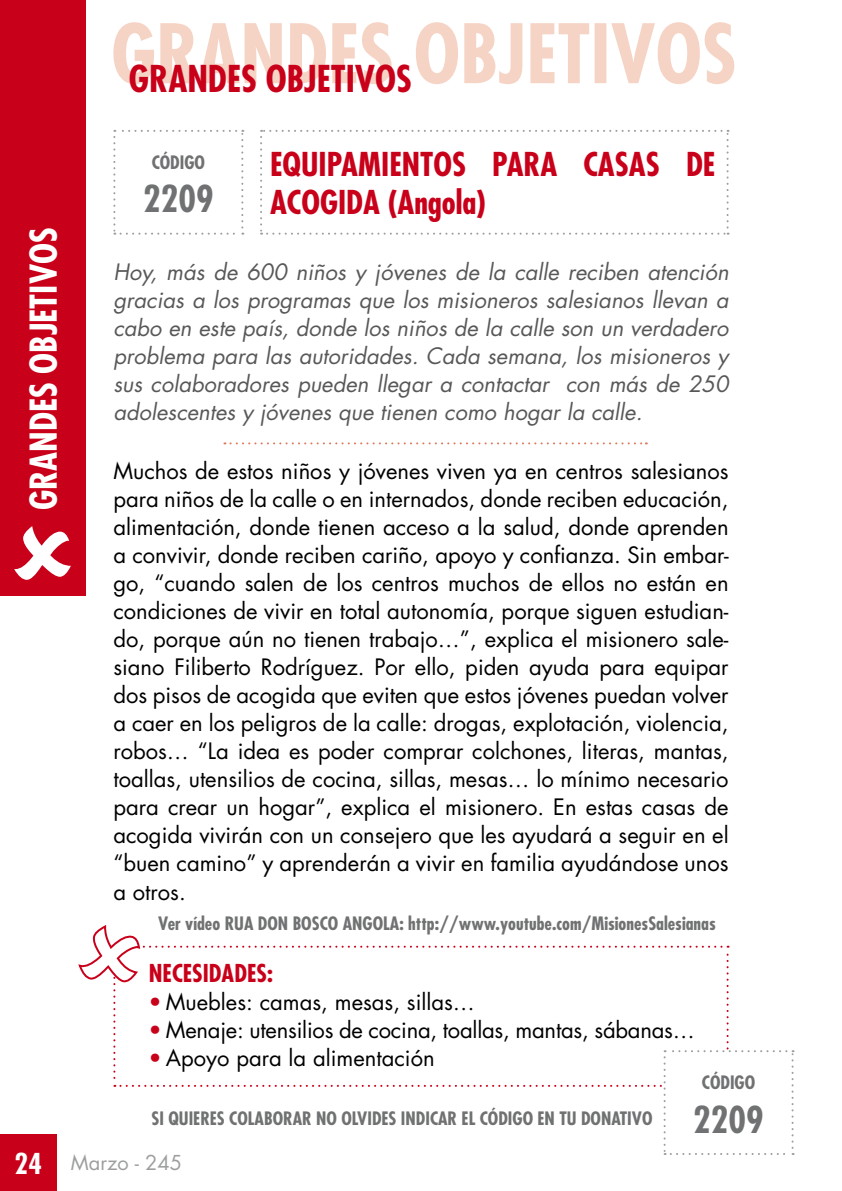
<style>
.page{position:relative;width:842px;height:1191px;background:#fff}
.page>*{position:absolute;margin:0;border:0;box-sizing:border-box;transform-origin:0 0}
.t1{font:700 condensed 36px "Futura";color:#fff}
.t2{font:700 condensed 36px "Futura";color:#c90019}
.t3{font:700 condensed 36px "Futura";color:#707172}
.t4{font:700 condensed 32px/38.4px "Futura";color:#c90019}
.t5{font:700 condensed 28px "Futura";color:#fff}
.t6{font:700 condensed 24px "Futura";color:#c90019}
.t7{font:22px/28px "Futura";color:#000;text-align:justify}
.t8{font:italic 22px/28px "Futura";color:#58585a;text-align:justify}
.t9{font:20px "Futura";color:#9c9e9f}
.t10{font:700 condensed 18px/35.6px "Futura";color:#707172}
.s1{color:#c90019}
.s2{font-size:36px}
</style>
<div class="page">
<svg style="left:113px;top:22px;width:621px;height:62px"></svg>
<div style="left:0;top:0;width:85px;height:595px;background:#c90019"></div>
<div style="left:0;top:1134px;width:57px;height:57px;background:#c90019"></div>
<svg style="left:14px;top:526px;width:57px;height:54px"></svg>
<svg style="left:224px;top:442px;width:423px;height:2px"></svg>
<svg style="left:113px;top:130px;width:130px;height:105px"></svg>
<svg style="left:260px;top:130px;width:469px;height:105px"></svg>
<svg style="left:78px;top:925px;width:715px;height:230px"></svg>
<h1 class="t2" style="left:129px;top:57px;width:285px">GRANDES OBJETIVOS</h1>
<h1 class="t1" style="left:21px;top:510px;width:285px;rotate:-90deg">GRANDES OBJETIVOS</h1>
<p class="t5" style="left:15px;top:1146px;width:29px">24</p>
<p class="t10" style="left:152px;top:145px;width:55px">CÓDIGO</p>
<h1 class="t3" style="left:143px;top:177px;width:72px">2209</h1>
<h2 class="t4" style="left:270px;top:145px;width:447px">EQUIPAMIENTOS PARA CASAS DE<br>ACOGIDA (Angola)</h2>
<p class="t8" style="left:113px;top:258px;width:617px">Hoy, más de 600 niños y jóvenes de la calle reciben atención gracias a los programas que los misioneros salesianos llevan a cabo en este país, donde los niños de la calle son un verdadero problema para las autoridades. Cada semana, los misioneros y sus colaboradores pueden llegar a contactar con más de 250 adolescentes y jóvenes que tienen como hogar la calle.</p>
<p class="t7" style="left:113px;top:457px;width:617px">Muchos de estos niños y jóvenes viven ya en centros salesianos para niños de la calle o en internados, donde reciben educación, alimentación, donde tienen acceso a la salud, donde aprenden a convivir, donde reciben cariño, apoyo y confianza. Sin embar&shy;go, “cuando salen de los centros muchos de ellos no están en condiciones de vivir en total autonomía, porque siguen estudian&shy;do, porque aún no tienen trabajo…”, explica el misionero sale&shy;siano Filiberto Rodríguez. Por ello, piden ayuda para equipar dos pisos de acogida que eviten que estos jóvenes puedan volver a caer en los peligros de la calle: drogas, explotación, violencia, robos… “La idea es poder comprar colchones, literas, mantas, toallas, utensilios de cocina, sillas, mesas… lo mínimo necesario para crear un hogar”, explica el misionero. En estas casas de acogida vivirán con un consejero que les ayudará a seguir en el “buen camino” y aprenderán a vivir en familia ayudándose unos a otros.</p>
<p class="t10" style="left:158px;top:906px;width:559px">Ver vídeo RUA DON BOSCO ANGOLA: http://www.youtube.com/MisionesSalesianas</p>
<p class="t6" style="left:149px;top:958px;width:126px">NECESIDADES:</p>
<p class="t7" style="left:149px;top:988px;width:328px"><span class="s1">•</span> Muebles: camas, mesas, sillas…</p>
<p class="t7" style="left:149px;top:1016px;width:547px"><span class="s1">•</span> Menaje: utensilios de cocina, toallas, mantas, sábanas…</p>
<p class="t7" style="left:149px;top:1044px;width:287px"><span class="s1">•</span> Apoyo para la alimentación</p>
<p class="t10" style="left:152px;top:1065px;width:614px;text-indent:550px">CÓDIGO<br>SI QUIERES COLABORAR NO OLVIDES INDICAR EL CÓDIGO EN TU DONATIVO <span class="s2">2209</span></p>
<p class="t9" style="left:71px;top:1150px;width:113px">Marzo - 245</p>
</div>
